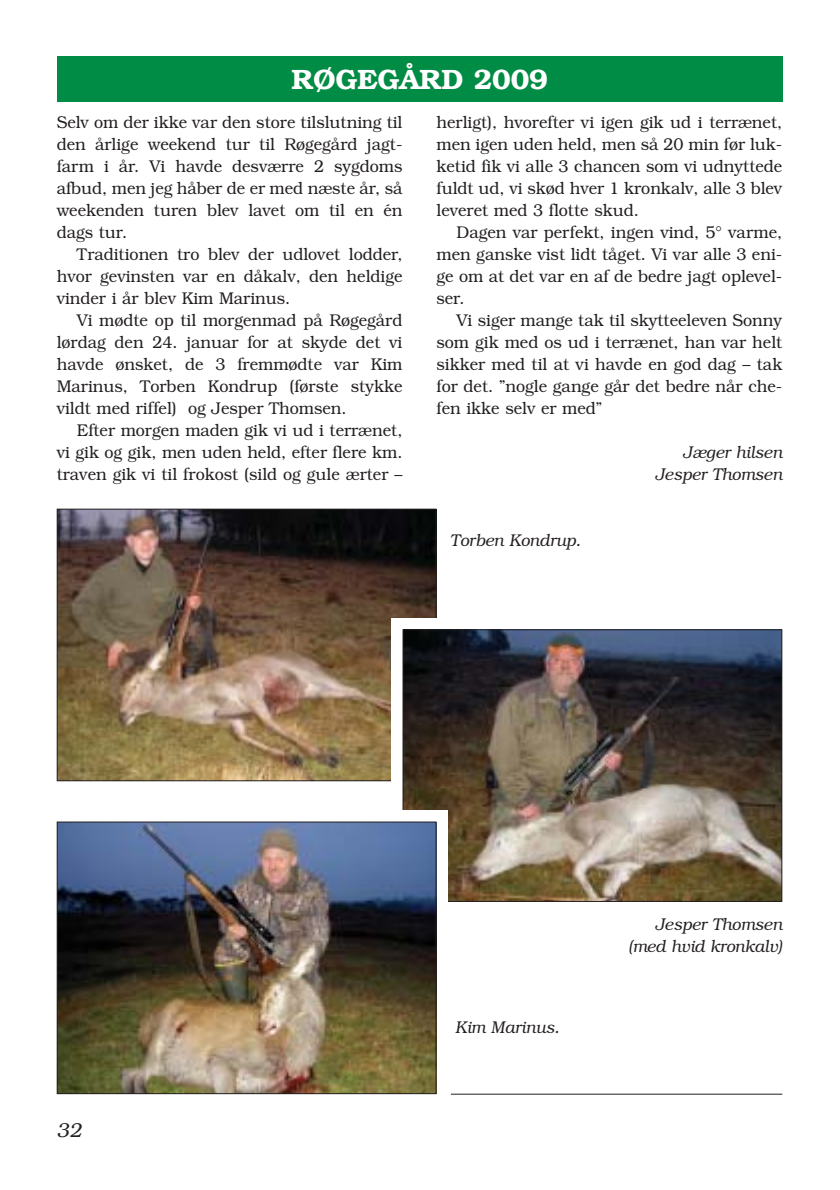
<style>
.page{position:relative;width:840px;height:1190px;background:#fff}
.page>*{position:absolute;margin:0;border:0;box-sizing:border-box;transform-origin:0 0}
.t1{font:600 28px "Bookman";color:#fff}
.t2{font:italic 300 20px "Bookman";color:#231f20}
.t3{font:300 17px/22px "Bookman";color:#231f20;text-align:justify;scale:.95 1}
.t4{font:italic 300 17px/22px "Bookman";color:#231f20;text-align:right;scale:.95 1}
</style>
<div class="page">
<div style="left:57px;top:57px;width:725px;height:45px;background:#008c44"></div>
<hr style="left:451px;top:1094px;width:331px;height:1px;background:#231f20">
<img style="left:59px;top:511px;width:376px;height:268px">
<div style="left:57px;top:509px;width:380px;height:272px;border:1px solid #231f20"></div>
<div style="left:391px;top:618px;width:380px;height:295px;background:#fff"></div>
<img style="left:405px;top:631px;width:375px;height:269px">
<div style="left:403px;top:629px;width:379px;height:273px;border:1px solid #231f20"></div>
<div style="left:68px;top:810px;width:380px;height:273px;background:#fff"></div>
<img style="left:59px;top:824px;width:376px;height:268px">
<div style="left:57px;top:822px;width:380px;height:272px;border:1px solid #231f20"></div>
<h1 class="t1" style="left:291px;top:69px;width:258px">RØGEGÅRD 2009</h1>
<p class="t3" style="left:57px;top:113px;width:366px">Selv om der ikke var den store tilslutning til den årlige weekend tur til Røgegård jagt&shy;farm i år. Vi havde desværre 2 sygdoms afbud, men jeg håber de er med næste år, så weekenden turen blev lavet om til en én dags tur.</p>
<p class="t3" style="left:57px;top:245px;width:366px;text-indent:20px">Traditionen tro blev der udlovet lodder, hvor gevinsten var en dåkalv, den heldige vinder i år blev Kim Marinus.</p>
<p class="t3" style="left:57px;top:311px;width:366px;text-indent:20px">Vi mødte op til morgenmad på Røgegård lørdag den 24. januar for at skyde det vi havde ønsket, de 3 fremmødte var Kim Marinus, Torben Kondrup (første stykke vildt med riffel) og Jesper Thomsen.</p>
<p class="t3" style="left:57px;top:421px;width:366px;text-indent:20px">Efter morgen maden gik vi ud i terrænet, vi gik og gik, men uden held, efter flere km. traven gik vi til frokost (sild og gule ærter –</p>
<p class="t3" style="left:437px;top:113px;width:366px">herligt), hvorefter vi igen gik ud i terrænet, men igen uden held, men så 20 min før luk&shy;ketid fik vi alle 3 chancen som vi udnyttede fuldt ud, vi skød hver 1 kronkalv, alle 3 blev leveret med 3 flotte skud.</p>
<p class="t3" style="left:437px;top:223px;width:366px;text-indent:20px">Dagen var perfekt, ingen vind, 5° varme, men ganske vist lidt tåget. Vi var alle 3 eni&shy;ge om at det var en af de bedre jagt oplevel&shy;ser.</p>
<p class="t3" style="left:437px;top:311px;width:366px;text-indent:20px">Vi siger mange tak til skytteeleven Sonny som gik med os ud i terrænet, han var helt sikker med til at vi havde en god dag – tak for det. ”nogle gange går det bedre når che&shy;fen ikke selv er med”</p>
<p class="t4" style="left:656px;top:442px;width:135px">Jæger hilsen<br>Jesper Thomsen</p>
<p class="t2" style="left:57px;top:1123px;width:26px">32</p>
<p class="t4" style="left:450px;top:530px;width:139px">Torben Kondrup.</p>
<p class="t4" style="left:455px;top:1018px;width:111px">Kim Marinus.</p>
<p class="t4" style="left:628px;top:915px;width:164px">Jesper Thomsen (med hvid kronkalv)</p>
</div>
